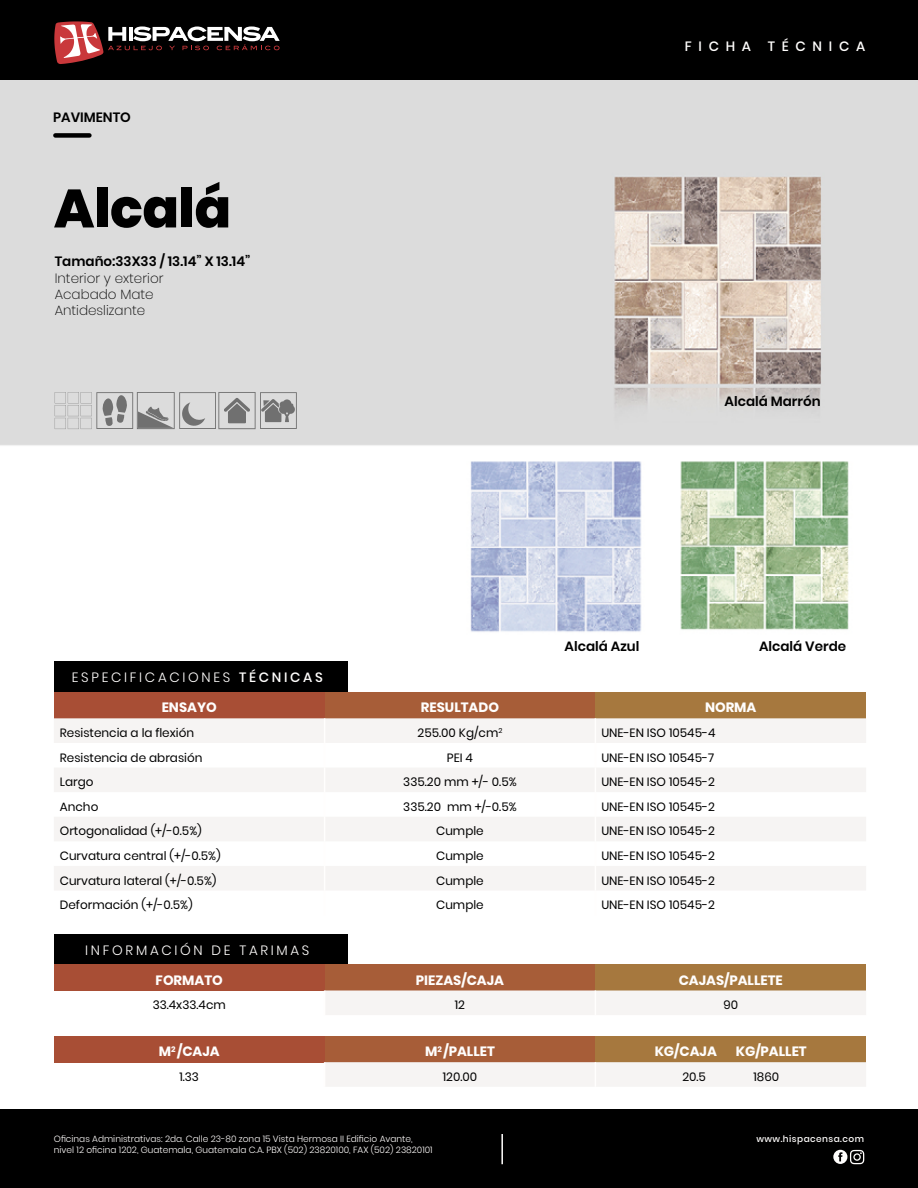
<style>
.page{position:relative;width:918px;height:1188px;background:#fff}
.page>*{position:absolute;margin:0;border:0;box-sizing:border-box;transform-origin:0 0}
.t1{font:800 54px "Poppins";letter-spacing:-.01em;color:#000}
.t2{font:700 13.5px "Poppins";color:#fffefd}
.t3{font:600 13.5px "Poppins";color:#000}
.t4{font:300 13.5px "Poppins";letter-spacing:.2em;color:#fffefd}
.t5{font:200 13.5px/16.2px "Poppins";color:#000}
.t6{font:500 13.5px "Poppins";letter-spacing:.5em;color:#fffefd}
.t7{font:12px "Poppins";color:#000}
.t8{font:300 9px/10.8px "Poppins";color:#fffefd}
.t9{font:500 9px "Poppins";letter-spacing:.05em;color:#fffefd}
.s1{font-weight:500}
</style>
<div class="page">
<div style="left:0;top:0;width:918px;height:80px;background:#000"></div>
<svg style="left:54px;top:21px;width:226px;height:43px"></svg>
<div style="left:0;top:1108px;width:918px;height:80px;background:#000"></div>
<hr style="left:501px;top:1134px;width:2px;height:30px;background:#fffefd">
<svg style="left:833px;top:1150px;width:31px;height:14px"></svg>
<img style="left:0;top:81px;width:918px;height:982px">
<div style="left:55px;top:133px;width:34px;height:5px;background:#000"></div>
<div style="left:54px;top:692px;width:271px;height:26px;background:#a84e35"></div>
<div style="left:325px;top:692px;width:270px;height:26px;background:#a75d38"></div>
<div style="left:595px;top:692px;width:271px;height:26px;background:#a6783e"></div>
<svg style="left:54px;top:718px;width:812px;height:173px;fill:#f6f4f3"></svg>
<svg style="left:324px;top:718px;width:1px;height:197px"></svg>
<svg style="left:595px;top:718px;width:1px;height:197px"></svg>
<div style="left:54px;top:662px;width:294px;height:30px;background:#000"></div>
<div style="left:54px;top:934px;width:294px;height:30px;background:#000"></div>
<svg style="left:55px;top:392px;width:242px;height:37px;background:#bbb"></svg>
<div style="left:54px;top:964px;width:271px;height:27px;background:#a84e35"></div>
<div style="left:325px;top:964px;width:270px;height:27px;background:#a75d38"></div>
<div style="left:595px;top:964px;width:271px;height:27px;background:#a6783e"></div>
<div style="left:324px;top:991px;width:542px;height:24px;background:#f6f4f3"></div>
<div style="left:54px;top:1036px;width:271px;height:26px;background:#a84e35"></div>
<div style="left:325px;top:1036px;width:270px;height:26px;background:#a75d38"></div>
<div style="left:595px;top:1036px;width:271px;height:26px;background:#a6783e"></div>
<div style="left:324px;top:1062px;width:542px;height:24px;background:#f6f4f3"></div>
<p class="t3" style="left:53px;top:109px;width:79px">PAVIMENTO</p>
<h1 class="t1" style="left:54px;top:177px;width:179px">Alcalá</h1>
<p class="t3" style="left:55px;top:254px;width:197px">Tamaño:33X33 / 13.14” X 13.14”</p>
<p class="t5" style="left:55px;top:270px;width:110px">Interior y exterior<br>Acabado Mate<br>Antideslizante</p>
<p class="t4" style="left:72px;top:670px;width:253px">ESPECIFICACIONES <span class="s1">TÉCNICAS</span></p>
<p class="t6" style="left:685px;top:39px;width:182px">FICHA TÉCNICA</p>
<p class="t3" style="left:725px;top:394px;width:98px">Alcalá Marrón</p>
<p class="t3" style="left:565px;top:638px;width:76px">Alcalá Azul</p>
<p class="t3" style="left:759px;top:638px;width:89px">Alcalá Verde</p>
<p class="t2" style="left:162px;top:700px;width:57px">ENSAYO</p>
<p class="t2" style="left:421px;top:700px;width:80px">RESULTADO</p>
<p class="t2" style="left:705px;top:700px;width:53px">NORMA</p>
<p class="t7" style="left:60px;top:726px;width:136px">Resistencia a la flexión</p>
<p class="t7" style="left:418px;top:726px;width:86px">255.00 Kg/cm<sup>2</sup></p>
<p class="t7" style="left:601px;top:726px;width:116px">UNE-EN ISO 10545-4</p>
<p class="t7" style="left:60px;top:750px;width:144px">Resistencia de abrasión</p>
<p class="t7" style="left:447px;top:750px;width:28px">PEI 4</p>
<p class="t7" style="left:601px;top:750px;width:114px">UNE-EN ISO 10545-7</p>
<p class="t7" style="left:60px;top:775px;width:35px">Largo</p>
<p class="t7" style="left:403px;top:775px;width:115px">335.20 mm +/- 0.5%</p>
<p class="t7" style="left:601px;top:775px;width:115px">UNE-EN ISO 10545-2</p>
<p class="t7" style="left:60px;top:800px;width:40px">Ancho</p>
<p class="t7" style="left:403px;top:800px;width:115px">335.20 mm +/-0.5%</p>
<p class="t7" style="left:601px;top:800px;width:115px">UNE-EN ISO 10545-2</p>
<p class="t7" style="left:60px;top:824px;width:144px">Ortogonalidad (+/-0.5%)</p>
<p class="t7" style="left:436px;top:824px;width:49px">Cumple</p>
<p class="t7" style="left:601px;top:824px;width:115px">UNE-EN ISO 10545-2</p>
<p class="t7" style="left:60px;top:849px;width:162px">Curvatura central (+/-0.5%)</p>
<p class="t7" style="left:436px;top:849px;width:49px">Cumple</p>
<p class="t7" style="left:601px;top:849px;width:115px">UNE-EN ISO 10545-2</p>
<p class="t7" style="left:60px;top:873px;width:158px">Curvatura lateral (+/-0.5%)</p>
<p class="t7" style="left:436px;top:873px;width:49px">Cumple</p>
<p class="t7" style="left:601px;top:873px;width:115px">UNE-EN ISO 10545-2</p>
<p class="t7" style="left:60px;top:898px;width:134px">Deformación (+/-0.5%)</p>
<p class="t7" style="left:436px;top:898px;width:49px">Cumple</p>
<p class="t7" style="left:601px;top:898px;width:115px">UNE-EN ISO 10545-2</p>
<p class="t4" style="left:85px;top:942px;width:226px">INFORMACIÓN DE TARIMAS</p>
<p class="t2" style="left:156px;top:972px;width:69px">FORMATO</p>
<p class="t2" style="left:416px;top:972px;width:90px">PIEZAS/CAJA</p>
<p class="t2" style="left:679px;top:972px;width:106px">CAJAS/PALLETE</p>
<p class="t7" style="left:153px;top:998px;width:75px">33.4x33.4cm</p>
<p class="t7" style="left:455px;top:998px;width:12px">12</p>
<p class="t7" style="left:723px;top:998px;width:16px">90</p>
<p class="t2" style="left:159px;top:1044px;width:62px">M<sup>2</sup> /CAJA</p>
<p class="t2" style="left:425px;top:1044px;width:71px">M<sup>2</sup> /PALLET</p>
<p class="t2" style="left:655px;top:1044px;width:64px">KG/CAJA</p>
<p class="t2" style="left:736px;top:1044px;width:73px">KG/PALLET</p>
<p class="t7" style="left:179px;top:1070px;width:21px">1.33</p>
<p class="t7" style="left:443px;top:1070px;width:36px">120.00</p>
<p class="t7" style="left:682px;top:1070px;width:25px">20.5</p>
<p class="t7" style="left:753px;top:1070px;width:27px">1860</p>
<p class="t8" style="left:54px;top:1134px;width:380px">Oficinas Administrativas: 2da. Calle 23-80 zona 15 Vista Hermosa II Edificio Avante, nivel 12 oficina 1202, Guatemala, Guatemala C.A. PBX (502) 23820100, FAX (502) 23820101</p>
<p class="t9" style="left:756px;top:1134px;width:109px">www.hispacensa.com</p>
</div>
